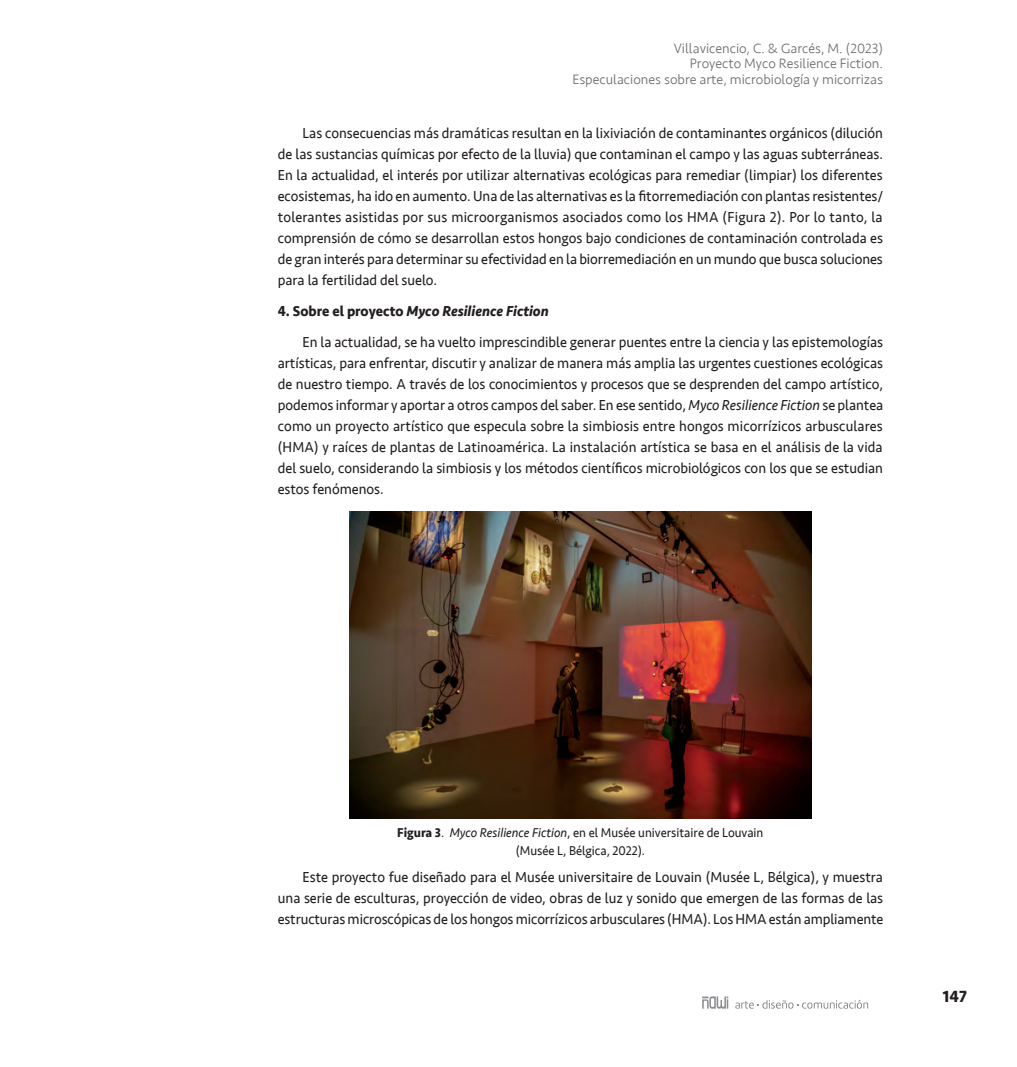
<style>
.page{position:relative;width:1017px;height:1067px;background:#fff}
.page>*{position:absolute;margin:0;border:0;box-sizing:border-box;transform-origin:0 0}
.t1{font:700 16.62px "Seravek";color:#231f20}
.t2{font:14.88px/21px "Seravek";color:#231f20;text-align:justify;scale:.95 1}
.t3{font:300 14px/15.8px "Seravek";color:#6c6d70;text-align:right}
.t4{font:13.12px/17.5px "Seravek";color:#231f20;text-align:center;scale:.95 1}
.s1{font-weight:700}
.s2{font-weight:700;font-style:italic}
.s3{font-style:italic}
</style>
<div class="page">
<svg style="left:702px;top:996px;width:26px;height:12px"></svg>
<svg style="left:735px;top:1000px;width:133px;height:8px"></svg>
<img style="left:349px;top:511px;width:463px;height:308px">
<p class="t3" style="left:572px;top:40px;width:312px">Villavicencio, C. &amp; Garcés, M. (2023)<br>Proyecto Myco Resilience Fiction.<br>Especulaciones sobre arte, microbiología y micorrizas</p>
<p class="t2" style="left:278px;top:122px;width:639px;text-indent:25px">Las consecuencias más dramáticas resultan en la lixiviación de contaminantes orgánicos (dilución de las sustancias químicas por efecto de la lluvia) que contaminan el campo y las aguas subterráneas.<br>En la actualidad, el interés por utilizar alternativas ecológicas para remediar (limpiar) los diferentes ecosistemas, ha ido en aumento. Una de las alternativas es la fitorremediación con plantas resistentes/ tolerantes asistidas por sus microorganismos asociados como los HMA (Figura 2). Por lo tanto, la comprensión de cómo se desarrollan estos hongos bajo condiciones de contaminación controlada es de gran interés para determinar su efectividad en la biorremediación en un mundo que busca soluciones para la fertilidad del suelo.</p>
<p class="t2" style="left:303px;top:295px;width:612px;line-height:31px;text-indent:-25px"><span class="s1">4. Sobre el proyecto</span> <span class="s2">Myco Resilience Fiction<br></span>En la actualidad, se ha vuelto imprescindible generar puentes entre la ciencia y las epistemologías</p>
<p class="t2" style="left:278px;top:352px;width:639px">artísticas, para enfrentar, discutir y analizar de manera más amplia las urgentes cuestiones ecológicas de nuestro tiempo. A través de los conocimientos y procesos que se desprenden del campo artístico, podemos informar y aportar a otros campos del saber. En ese sentido, <span class="s3">Myco Resilience Fiction</span> se plantea como un proyecto artístico que especula sobre la simbiosis entre hongos micorrízicos arbusculares (HMA) y raíces de plantas de Latinoamérica. La instalación artística se basa en el análisis de la vida del suelo, considerando la simbiosis y los métodos científicos microbiológicos con los que se estudian estos fenómenos.</p>
<p class="t4" style="left:397px;top:824px;width:387px"><span class="s1">Figura 3</span>. <span class="s3">Myco Resilience Fiction</span>, en el Musée universitaire de Louvain (Musée L, Bélgica, 2022).</p>
<p class="t2" style="left:278px;top:866px;width:639px;text-indent:25px">Este proyecto fue diseñado para el Musée universitaire de Louvain (Musée L, Bélgica), y muestra una serie de esculturas, proyección de video, obras de luz y sonido que emergen de las formas de las estructuras microscópicas de los hongos micorrízicos arbusculares (HMA). Los HMA están ampliamente</p>
<p class="t1" style="left:943px;top:983px;width:26px">147</p>
</div>
